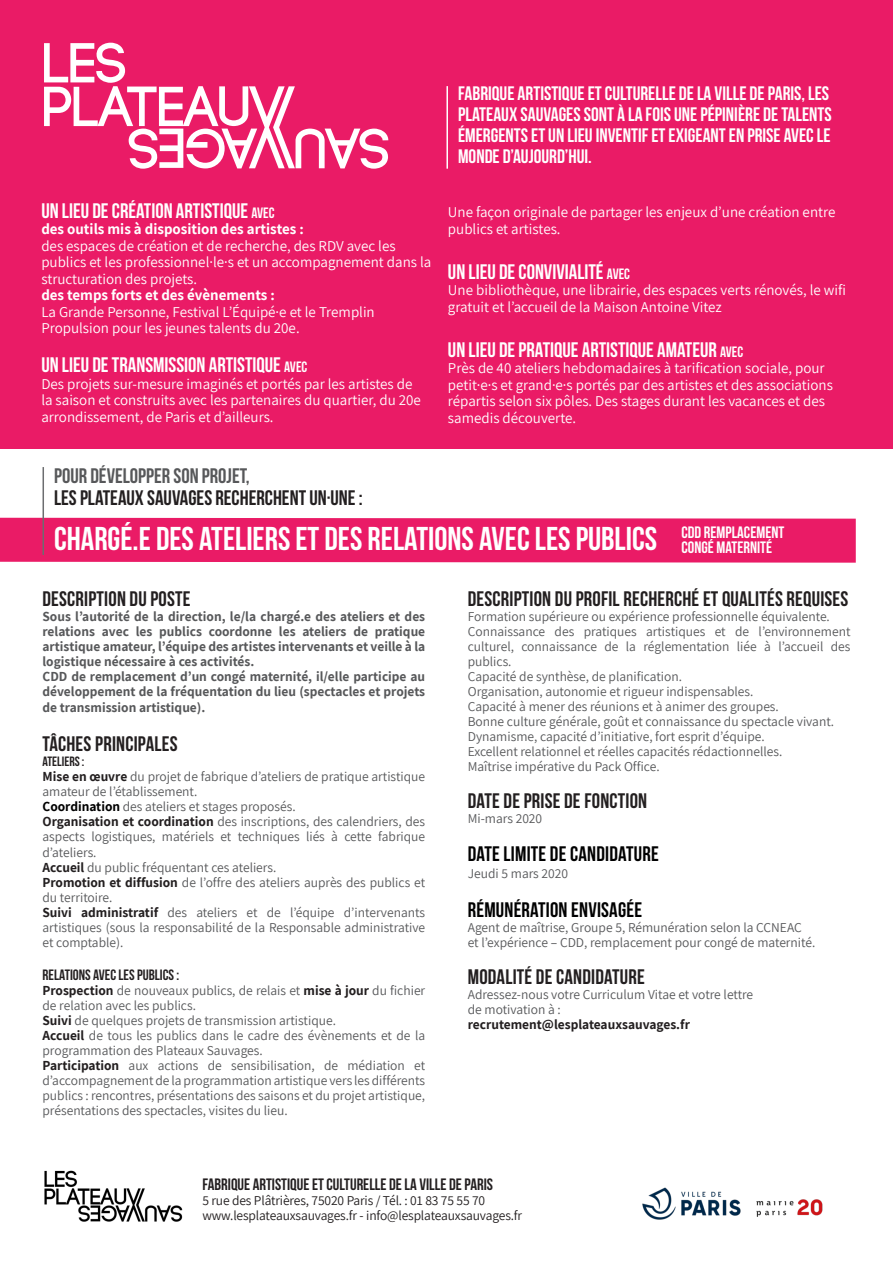
<style>
.page{position:relative;width:893px;height:1263px;background:#fff}
.page>*{position:absolute;margin:0;border:0;box-sizing:border-box;transform-origin:0 0}
.t1{font:33px "Bebas Neue";color:#fff}
.t2{font:21px "Bebas Neue";color:#fff}
.t3{font:700 21px "Bebas Neue";letter-spacing:.01em;color:#231f20}
.t4{font:21px "Bebas Neue";letter-spacing:.01em;color:#000001}
.t5{font:21px "Bebas Neue";color:#231f20}
.t6{font:21px "Bebas Neue";color:#57585a}
.paragraphe_txt{font:19.5px/21px "Bebas Neue";color:#fff}
.t7{font:16.5px "Bebas Neue";color:#231f20}
.t8{font:16.5px "Bebas Neue";color:#fff}
.t9{font:15px/16.5px "Assistant";color:#fff}
.t10{font:700 15px "Assistant";color:#fff}
.paragraphe_txt-2{font:15px "Bebas Neue";color:#231f20}
.paragraphe_txt-3{font:13.5px/15px "Assistant";color:#57585a}
.paragraphe_txt-4{font:700 13.5px/15px "Assistant";color:#57585a;text-align:justify}
.t11{font:13.5px "Assistant";letter-spacing:-.01em;color:#231f20}
.paragraphe_txt-5{font:700 13.5px "Assistant";color:#231f20}
.paragraphe_txt-6{font:13.5px "Bebas Neue";color:#231f20}
.s1{font-size:15px}
.s2{font-weight:700;color:#231f20}
.s3{font-weight:700;color:#000001}
</style>
<div class="page">
<div style="left:0;top:0;width:893px;height:449px;background:#ea1b66"></div>
<div style="left:0;top:518px;width:856px;height:45px;background:#ea1b66"></div>
<hr style="left:446px;top:86px;width:2px;height:83px;background:#fff">
<hr style="left:43px;top:467px;width:1px;height:88px;background:#6c6d70">
<img style="left:44px;top:1170px;width:139px;height:52px">
<svg style="left:44px;top:43px;width:344px;height:126px"></svg>
<img style="left:642px;top:1187px;width:181px;height:33px">
<p class="t2" style="left:41px;top:199px;width:235px">UN LIEU DE CRÉATION ARTISTIQUE <span class="s1">AVEC</span></p>
<p class="t10" style="left:41px;top:219px;width:264px">des outils mis à disposition des artistes :</p>
<p class="t9" style="left:41px;top:237px;width:392px">des espaces de création et de recherche, des RDV avec les publics et les professionnel·le·s et un accompagnement dans la structuration des projets.</p>
<p class="t10" style="left:41px;top:285px;width:235px">des temps forts et des évènements :</p>
<p class="t9" style="left:41px;top:303px;width:335px">La Grande Personne, Festival L’Équipé·e et le Tremplin<br>Propulsion pour les jeunes talents du 20e.</p>
<p class="t2" style="left:41px;top:353px;width:267px">UN LIEU DE TRANSMISSION ARTISTIQUE <span class="s1">AVEC</span></p>
<p class="t9" style="left:41px;top:375px;width:381px">Des projets sur-mesure imaginés et portés par les artistes de la saison et construits avec les partenaires du quartier, du 20e arrondissement, de Paris et d’ailleurs.</p>
<p class="paragraphe_txt" style="left:458px;top:82px;width:375px">FABRIQUE ARTISTIQUE ET CULTURELLE DE LA VILLE DE PARIS, LES PLATEAUX SAUVAGES SONT À LA FOIS UNE PÉPINIÈRE DE TALENTS ÉMERGENTS ET UN LIEU INVENTIF ET EXIGEANT EN PRISE AVEC LE MONDE D’AUJOURD’HUI.</p>
<p class="t9" style="left:448px;top:203px;width:389px">Une façon originale de partager les enjeux d’une création entre publics et artistes.</p>
<p class="t2" style="left:448px;top:260px;width:184px">UN LIEU DE CONVIVIALITÉ <span class="s1">AVEC</span></p>
<p class="t9" style="left:448px;top:281px;width:399px">Une bibliothèque, une librairie, des espaces verts rénovés, le wifi gratuit et l’accueil de la Maison Antoine Vitez</p>
<p class="t2" style="left:448px;top:338px;width:297px">UN LIEU DE PRATIQUE ARTISTIQUE AMATEUR <span class="s1">AVEC</span></p>
<p class="t9" style="left:448px;top:359px;width:386px">Près de 40 ateliers hebdomadaires à tarification sociale, pour petit·e·s et grand·e·s portés par des artistes et des associations répartis selon six pôles. Des stages durant les vacances et des samedis découverte.</p>
<p class="t6" style="left:54px;top:464px;width:197px">POUR DÉVELOPPER SON PROJET,</p>
<p class="t5" style="left:54px;top:486px;width:310px">LES PLATEAUX SAUVAGES RECHERCHENT UN·UNE :</p>
<p class="t1" style="left:54px;top:521px;width:605px">CHARGÉ.E DES ATELIERS ET DES RELATIONS AVEC LES PUBLICS</p>
<p class="t8" style="left:681px;top:523px;width:104px">CDD REMPLACEMENT</p>
<p class="t8" style="left:681px;top:538px;width:92px">CONGÉ MATERNITÉ</p>
<p class="t3" style="left:43px;top:587px;width:150px">DESCRIPTION DU POSTE</p>
<p class="paragraphe_txt-4" style="left:43px;top:608px;width:384px">Sous l’autorité de la direction, le/la chargé.e des ateliers et des relations avec les publics coordonne les ateliers de pratique artistique amateur, l’équipe des artistes intervenants et veille à la logistique nécessaire à ces activités.</p>
<p class="paragraphe_txt-4" style="left:43px;top:668px;width:384px">CDD de remplacement d’un congé maternité, il/elle participe au développement de la fréquentation du lieu (spectacles et projets</p>
<p class="paragraphe_txt-4" style="left:43px;top:700px;width:164px">de transmission artistique).</p>
<p class="t3" style="left:43px;top:733px;width:137px">TÂCHES PRINCIPALES</p>
<p class="paragraphe_txt-6" style="left:43px;top:754px;width:43px">ATELIERS :</p>
<p class="paragraphe_txt-3" style="left:43px;top:769px;width:384px"><span class="s2">Mise en œuvre</span> du projet de fabrique d’ateliers de pratique artistique amateur de l’établissement.</p>
<p class="paragraphe_txt-3" style="left:43px;top:799px;width:255px"><span class="s3">Coordination</span> des ateliers et stages proposés.</p>
<p class="paragraphe_txt-3" style="left:43px;top:814px;width:384px;text-align:justify"><span class="s2">Organisation et coordination</span> des inscriptions, des calendriers, des aspects logistiques, matériels et techniques liés à cette fabrique d’ateliers.</p>
<p class="paragraphe_txt-3" style="left:43px;top:859px;width:235px"><span class="s2">Accueil</span> du public fréquentant ces ateliers.</p>
<p class="paragraphe_txt-3" style="left:43px;top:874px;width:384px"><span class="s2">Promotion et diffusion</span> de l’offre des ateliers auprès des publics et du territoire.</p>
<p class="paragraphe_txt-3" style="left:43px;top:904px;width:384px;text-align:justify"><span class="s2">Suivi administratif</span> des ateliers et de l’équipe d’intervenants artistiques (sous la responsabilité de la Responsable administrative et comptable).</p>
<p class="paragraphe_txt-2" style="left:43px;top:966px;width:138px">RELATIONS AVEC LES PUBLICS :</p>
<p class="paragraphe_txt-3" style="left:43px;top:982px;width:384px"><span class="s2">Prospection</span> de nouveaux publics, de relais et <span class="s2">mise à jour</span> du fichier de relation avec les publics.</p>
<p class="paragraphe_txt-3" style="left:43px;top:1012px;width:295px"><span class="s2">Suivi</span> de quelques projets de transmission artistique.</p>
<p class="paragraphe_txt-3" style="left:43px;top:1027px;width:384px"><span class="s2">Accueil</span> de tous les publics dans le cadre des évènements et de la programmation des Plateaux Sauvages.</p>
<p class="paragraphe_txt-3" style="left:43px;top:1057px;width:384px;text-align:justify"><span class="s2">Participation</span> aux actions de sensibilisation, de médiation et d’accompagnement de la programmation artistique vers les différents publics : rencontres, présentations des saisons et du projet artistique, présentations des spectacles, visites du lieu.</p>
<p class="t3" style="left:468px;top:587px;width:382px">DESCRIPTION DU PROFIL RECHERCHÉ ET QUALITÉS REQUISES</p>
<p class="paragraphe_txt-3" style="left:468px;top:608px;width:364px">Formation supérieure ou expérience professionnelle équivalente.</p>
<p class="paragraphe_txt-3" style="left:468px;top:623px;width:384px;text-align:justify">Connaissance des pratiques artistiques et de l’environnement culturel, connaissance de la réglementation liée à l’accueil des publics.</p>
<p class="paragraphe_txt-3" style="left:468px;top:668px;width:216px">Capacité de synthèse, de planification.</p>
<p class="paragraphe_txt-3" style="left:468px;top:683px;width:287px">Organisation, autonomie et rigueur indispensables.</p>
<p class="paragraphe_txt-3" style="left:468px;top:698px;width:313px">Capacité à mener des réunions et à animer des groupes.</p>
<p class="paragraphe_txt-3" style="left:468px;top:713px;width:368px">Bonne culture générale, goût et connaissance du spectacle vivant.</p>
<p class="paragraphe_txt-3" style="left:468px;top:728px;width:298px">Dynamisme, capacité d’initiative, fort esprit d’équipe.</p>
<p class="paragraphe_txt-3" style="left:468px;top:743px;width:316px">Excellent relationnel et réelles capacités rédactionnelles.</p>
<p class="paragraphe_txt-3" style="left:468px;top:758px;width:193px">Maîtrise impérative du Pack Office.</p>
<p class="t3" style="left:468px;top:790px;width:181px">DATE DE PRISE DE FONCTION</p>
<p class="paragraphe_txt-3" style="left:468px;top:811px;width:76px">Mi-mars 2020</p>
<p class="t4" style="left:468px;top:842px;width:192px">DATE LIMITE DE CANDIDATURE</p>
<p class="paragraphe_txt-3" style="left:468px;top:865px;width:102px">Jeudi 5 mars 2020</p>
<p class="t4" style="left:468px;top:898px;width:176px">RÉMUNÉRATION ENVISAGÉE</p>
<p class="paragraphe_txt-3" style="left:468px;top:919px;width:336px">Agent de maîtrise, Groupe 5, Rémunération selon la CCNEAC</p>
<p class="paragraphe_txt-3" style="left:468px;top:934px;width:349px">et l’expérience – CDD, remplacement pour congé de maternité.</p>
<p class="t3" style="left:468px;top:965px;width:178px">MODALITÉ DE CANDIDATURE</p>
<p class="paragraphe_txt-3" style="left:468px;top:986px;width:287px">Adressez-nous votre Curriculum Vitae et votre lettre</p>
<p class="paragraphe_txt-3" style="left:468px;top:1001px;width:95px">de motivation à :</p>
<p class="paragraphe_txt-5" style="left:468px;top:1015px;width:224px">recrutement@lesplateauxsauvages.fr</p>
<p class="t7" style="left:202px;top:1175px;width:292px">FABRIQUE ARTISTIQUE ET CULTURELLE DE LA VILLE DE PARIS</p>
<p class="t11" style="left:202px;top:1191px;width:284px">5 rue des Plâtrières, 75020 Paris / Tél. : 01 83 75 55 70</p>
<p class="t11" style="left:202px;top:1206px;width:321px">www.lesplateauxsauvages.fr - info@lesplateauxsauvages.fr</p>
</div>
